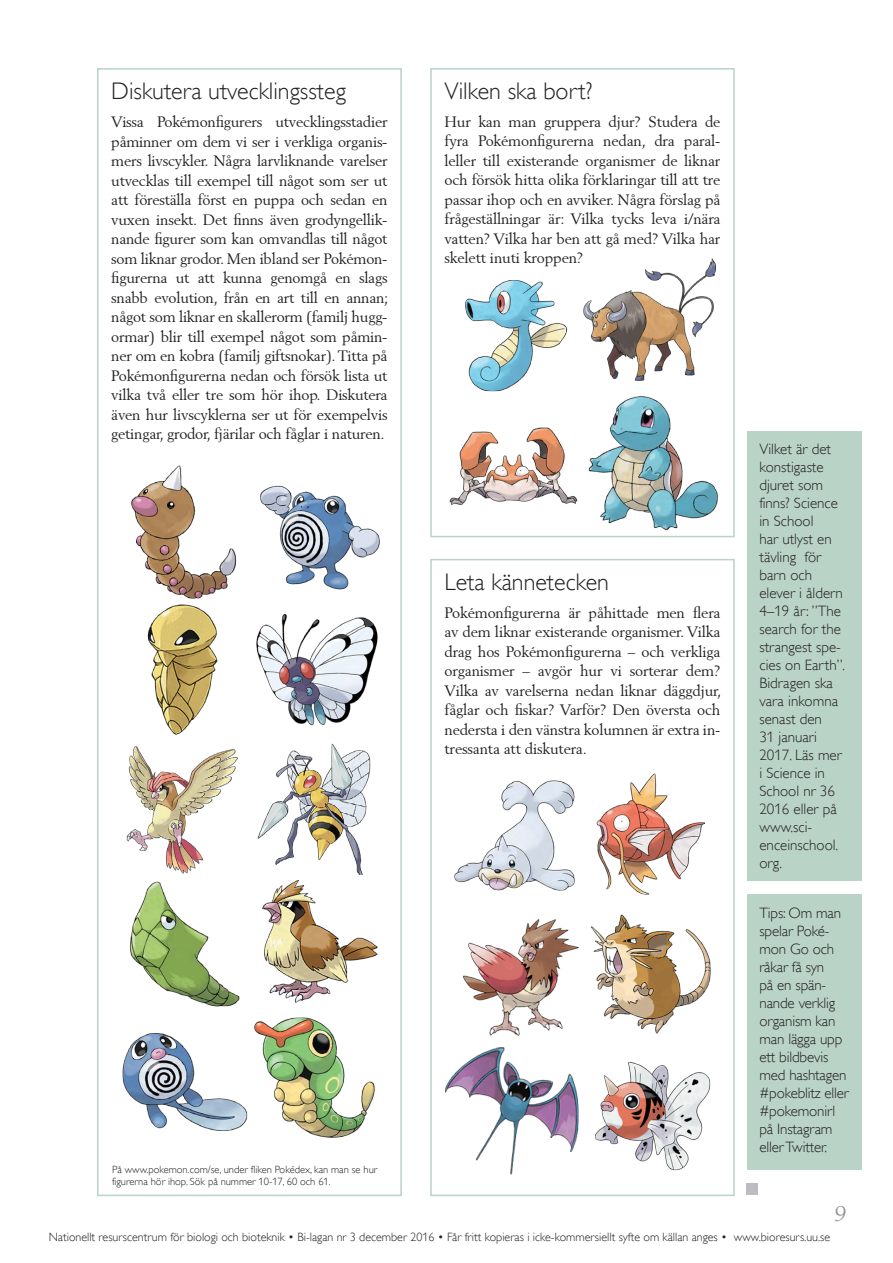
<style>
.page{position:relative;width:893px;height:1263px;background:#fff}
.page>*{position:absolute;margin:0;border:0;box-sizing:border-box;transform-origin:0 0}
.Mellanrubrik{font:300 24px "Gill Alt One";color:#231f20}
.t1{font:italic 21px "Berling";color:#939598}
.Bröd_u_indrag{font:15px/19.5px "Berling";letter-spacing:-.01em;color:#231f20;text-align:justify}
.Byline{font:300 15px/18px "Gill Alt One";color:#231f20}
.t2{font:300 12px "Gill Alt One";color:#231f20}
.Foto{font:300 10.5px/12.6px "Gill Alt One";color:#231f20}
</style>
<div class="page">
<div style="left:430px;top:68px;width:305px;height:469px;border:2px solid #b9d3c6"></div>
<img style="left:449px;top:396px;width:270px;height:135px">
<img style="left:465px;top:280px;width:103px;height:112px">
<img style="left:583px;top:258px;width:133px;height:123px">
<div style="left:747px;top:894px;width:114px;height:275px;background:#b9d3c6"></div>
<div style="left:430px;top:559px;width:305px;height:637px;border:2px solid #b9d3c6"></div>
<div style="left:97px;top:68px;width:305px;height:1128px;border:2px solid #b9d3c6"></div>
<img style="left:257px;top:743px;width:114px;height:132px">
<img style="left:446px;top:919px;width:133px;height:256px">
<img style="left:130px;top:881px;width:110px;height:126px">
<img style="left:131px;top:465px;width:106px;height:134px">
<img style="left:262px;top:880px;width:116px;height:123px">
<img style="left:122px;top:1033px;width:126px;height:98px">
<img style="left:147px;top:604px;width:71px;height:131px">
<img style="left:260px;top:485px;width:120px;height:105px">
<img style="left:256px;top:614px;width:122px;height:112px">
<img style="left:254px;top:1017px;width:121px;height:121px">
<img style="left:596px;top:773px;width:110px;height:122px">
<img style="left:595px;top:1062px;width:116px;height:109px">
<img style="left:454px;top:780px;width:121px;height:111px">
<img style="left:126px;top:746px;width:112px;height:128px">
<img style="left:591px;top:914px;width:120px;height:120px">
<div style="left:747px;top:1184px;width:11px;height:11px;background:#bcbdc0"></div>
<div style="left:747px;top:431px;width:114px;height:450px;background:#b9d3c6"></div>
<p class="Mellanrubrik" style="left:111px;top:77px;width:236px">Diskutera utvecklingssteg</p>
<p class="Bröd_u_indrag" style="left:111px;top:112px;width:279px">Vissa Pokémonfigurers utvecklingsstadier påminner om dem vi ser i verkliga organis&shy;mers livscykler. Några larvliknande varelser utvecklas till exempel till något som ser ut att föreställa först en puppa och sedan en vuxen insekt. Det finns även grodyngellik&shy;nande figurer som kan omvandlas till något som liknar grodor. Men ibland ser Pokémon&shy;figurerna ut att kunna genomgå en slags snabb evolution, från en art till en annan; något som liknar en skallerorm (familj hugg&shy;ormar) blir till exempel något som påmin&shy;ner om en kobra (familj giftsnokar). Titta på Pokémonfigurerna nedan och försök lista ut vilka två eller tre som hör ihop. Diskutera även hur livscyklerna ser ut för exempelvis getingar, grodor, fjärilar och fåglar i naturen.</p>
<p class="Foto" style="left:112px;top:1163px;width:267px">På www.pokemon.com/se, under fliken Pokédex, kan man se hur figurerna hör ihop. Sök på nummer 10-17, 60 och 61.</p>
<p class="Mellanrubrik" style="left:444px;top:77px;width:150px">Vilken ska bort?</p>
<p class="Bröd_u_indrag" style="left:444px;top:112px;width:277px">Hur kan man gruppera djur? Studera de fyra Pokémonfigurerna nedan, dra paral&shy;leller till existerande organismer de liknar och försök hitta olika förklaringar till att tre passar ihop och en avviker. Några förslag på frågeställningar är: Vilka tycks leva i/nära vatten? Vilka har ben att gå med? Vilka har skelett inuti kroppen?</p>
<p class="Mellanrubrik" style="left:444px;top:568px;width:166px">Leta kännetecken</p>
<p class="Bröd_u_indrag" style="left:444px;top:602px;width:278px">Pokémonfigurerna är påhittade men flera av dem liknar existerande organismer. Vilka drag hos Pokémonfigurerna – och verkliga organismer – avgör hur vi sorterar dem?<br>Vilka av varelserna nedan liknar däggdjur, fåglar och fiskar? Varför? Den översta och nedersta i den vänstra kolumnen är extra in&shy;tressanta att diskutera.</p>
<p class="Byline" style="left:759px;top:440px;width:87px">Vilket är det konstigaste djuret som finns? Science in School<br>har utlyst en tävling för barn och elever i åldern<br>4–19 år: ”The search for the strangest spe&shy;cies on Earth”.<br>Bidragen ska vara inkomna senast den<br>31 januari<br>2017. Läs mer i Science in<br>School nr 36<br>2016 eller på www.sci&shy;enceinschool. org.</p>
<p class="Byline" style="left:759px;top:903px;width:91px">Tips: Om man spelar Poké&shy;mon Go och råkar få syn<br>på en spän&shy;nande verklig organism kan man lägga upp ett bildbevis med hashtagen #pokeblitz eller #pokemonirl på Instagram eller Twitter.</p>
<h2 class="t1" style="left:834px;top:1201px;width:13px">9</h2>
<p class="t2" style="left:49px;top:1230px;width:783px">Nationellt resurscentrum för biologi och bioteknik • Bi-lagan nr 3 december 2016 • Får fritt kopieras i icke-kommersiellt syfte om källan anges • www.bioresurs.uu.se</p>
</div>
